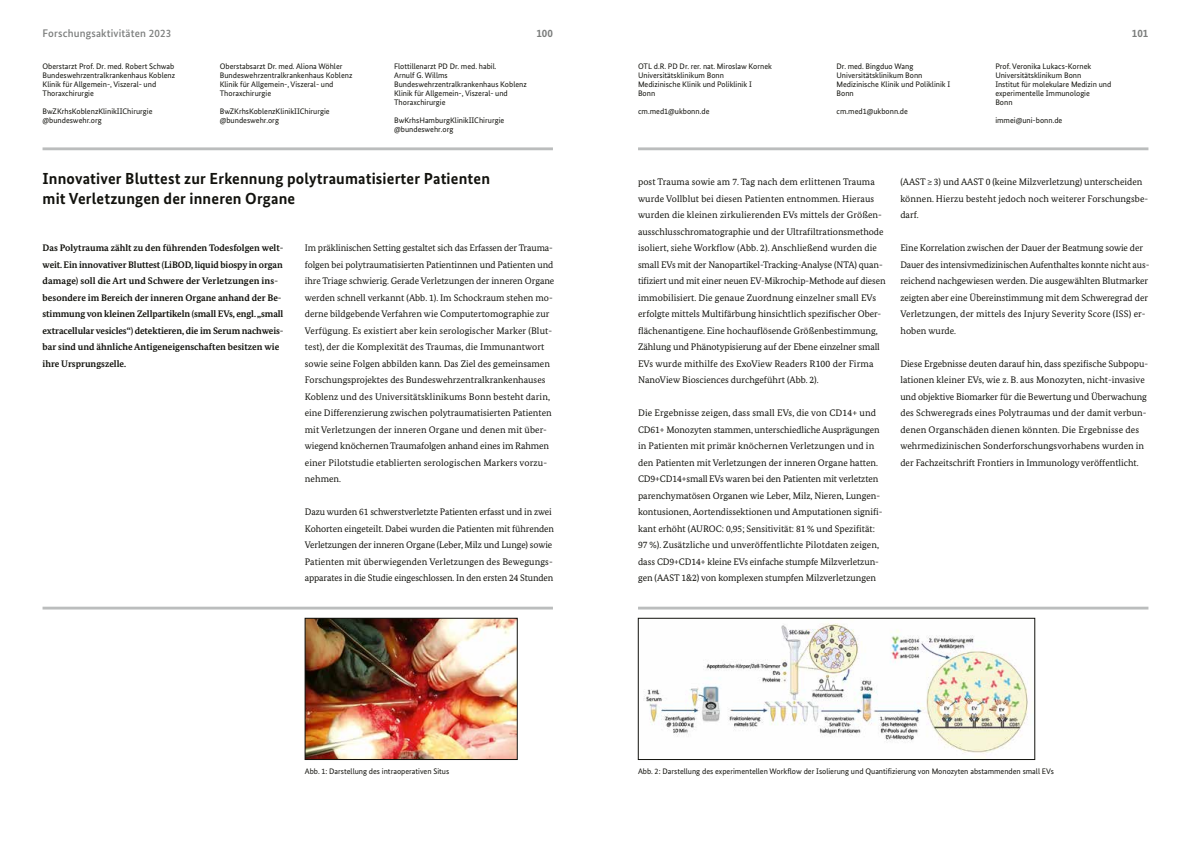
<style>
.page{position:relative;width:1191px;height:842px;background:#fff}
.page>*{position:absolute;margin:0;border:0;box-sizing:border-box;transform-origin:0 0}
._03_Head_Bundessans__16_20{font:700 16px/20px "Bundes Sans";letter-spacing:.01em;color:#12120d}
._01_Kapitel___Bundessans__11_12___65-schw{font:500 11px "Bundes Sans";letter-spacing:.015em;color:#7b7d7c}
._09_Pagina_Bundessans{font:700 11px "Bundes Sans";color:#7b7d7c}
._04_Copy_BundesSerif_normal{font:9.5px/16.5px "Bundes Serif";color:#12120d}
._04_Einleitung_BundesSerif_bold{font:700 9.5px/16.5px "Bundes Serif";color:#12120d}
._02_Autor_Bundes_norm__8_9{font:8px/9px "Bundes Sans";color:#12120d}
._06_Bildunterschrift_BuSans_norm_8_9__wie{font:8px "Bundes Sans";color:#12120d}
</style>
<div class="page">
<hr style="left:638px;top:607px;width:510px;height:2px;background:#bbbdbd">
<hr style="left:43px;top:607px;width:510px;height:2px;background:#bbbdbd">
<img style="left:644px;top:623px;width:384px;height:131px">
<div style="left:638px;top:618px;width:397px;height:142px;border:1px solid #12120d"></div>
<img style="left:307px;top:620px;width:208px;height:138px">
<div style="left:305px;top:618px;width:212px;height:142px;border:1px solid #12120d"></div>
<hr style="left:43px;top:147px;width:510px;height:3px;background:#bbbdbd">
<hr style="left:638px;top:147px;width:510px;height:3px;background:#bbbdbd">
<p class="_01_Kapitel___Bundessans__11_12___65-schw" style="left:43px;top:26px;width:130px">Forschungsaktivitäten 2023</p>
<p class="_09_Pagina_Bundessans" style="left:536px;top:26px;width:18px">100</p>
<p class="_09_Pagina_Bundessans" style="left:1132px;top:26px;width:18px">101</p>
<p class="_02_Autor_Bundes_norm__8_9" style="left:43px;top:61px;width:133px">Oberstarzt Prof. Dr. med. Robert Schwab</p>
<p class="_02_Autor_Bundes_norm__8_9" style="left:43px;top:70px;width:134px">Bundeswehrzentralkrankenhaus Koblenz</p>
<p class="_02_Autor_Bundes_norm__8_9" style="left:43px;top:79px;width:115px">Klinik für Allgemein-, Viszeral- und<br>Thoraxchirurgie</p>
<p class="_02_Autor_Bundes_norm__8_9" style="left:43px;top:106px;width:111px">BwZKrhsKoblenzKlinikIIChirurgie @bundeswehr.org</p>
<p class="_02_Autor_Bundes_norm__8_9" style="left:220px;top:61px;width:124px">Oberstabsarzt Dr. med. Aliona Wöhler</p>
<p class="_02_Autor_Bundes_norm__8_9" style="left:220px;top:70px;width:134px">Bundeswehrzentralkrankenhaus Koblenz</p>
<p class="_02_Autor_Bundes_norm__8_9" style="left:220px;top:79px;width:115px">Klinik für Allgemein-, Viszeral- und<br>Thoraxchirurgie</p>
<p class="_02_Autor_Bundes_norm__8_9" style="left:220px;top:106px;width:111px">BwZKrhsKoblenzKlinikIIChirurgie @bundeswehr.org</p>
<p class="_02_Autor_Bundes_norm__8_9" style="left:394px;top:61px;width:104px">Flottillenarzt PD Dr. med. habil.<br>Arnulf G. Willms</p>
<p class="_02_Autor_Bundes_norm__8_9" style="left:394px;top:79px;width:134px">Bundeswehrzentralkrankenhaus Koblenz</p>
<p class="_02_Autor_Bundes_norm__8_9" style="left:394px;top:88px;width:115px">Klinik für Allgemein-, Viszeral- und<br>Thoraxchirurgie</p>
<p class="_02_Autor_Bundes_norm__8_9" style="left:394px;top:115px;width:112px">BwKrhsHamburgKlinikIIChirurgie @bundeswehr.org</p>
<h1 class="_03_Head_Bundessans__16_20" style="left:43px;top:168px;width:449px">Innovativer Bluttest zur Erkennung polytraumatisierter Patienten mit Verletzungen der inneren Organe</h1>
<p class="_04_Einleitung_BundesSerif_bold" style="left:43px;top:240px;width:242px">Das Polytrauma zählt zu den führenden Todesfolgen welt&shy;weit. Ein innovativer Bluttest (LiBOD, liquid biospy in organ damage) soll die Art und Schwere der Verletzungen ins&shy;besondere im Bereich der inneren Organe anhand der Be&shy;stimmung von kleinen Zellpartikeln (small EVs, engl. „small extracellular vesicles“) detektieren, die im Serum nachweis&shy;bar sind und ähnliche Antigeneigenschaften besitzen wie ihre Ursprungszelle.</p>
<p class="_04_Copy_BundesSerif_normal" style="left:305px;top:240px;width:251px">Im präklinischen Setting gestaltet sich das Erfassen der Trauma&shy;folgen bei polytraumatisierten Patientinnen und Patienten und ihre Triage schwierig. Gerade Verletzungen der inneren Organe werden schnell verkannt (Abb. 1). Im Schockraum stehen mo&shy;derne bildgebende Verfahren wie Computertomographie zur Verfügung. Es existiert aber kein serologischer Marker (Blut&shy;test), der die Komplexität des Traumas, die Immunantwort sowie seine Folgen abbilden kann. Das Ziel des gemeinsamen Forschungsprojektes des Bundeswehrzentralkrankenhauses Koblenz und des Universitätsklinikums Bonn besteht darin, eine Differenzierung zwischen polytraumatisierten Patienten mit Verletzungen der inneren Organe und denen mit über&shy;wiegend knöchernen Traumafolgen anhand eines im Rahmen einer Pilotstudie etablierten serologischen Markers vorzu&shy;nehmen.</p>
<p class="_04_Copy_BundesSerif_normal" style="left:305px;top:504px;width:251px">Dazu wurden 61 schwerstverletzte Patienten erfasst und in zwei Kohorten eingeteilt. Dabei wurden die Patienten mit führenden Verletzungen der inneren Organe (Leber, Milz und Lunge) sowie Patienten mit überwiegenden Verletzungen des Bewegungs&shy;apparates in die Studie eingeschlossen. In den ersten 24 Stunden</p>
<p class="_02_Autor_Bundes_norm__8_9" style="left:638px;top:61px;width:135px">OTL d.R. PD Dr. rer. nat. Miroslaw Kornek</p>
<p class="_02_Autor_Bundes_norm__8_9" style="left:638px;top:70px;width:87px">Universitätsklinikum Bonn</p>
<p class="_02_Autor_Bundes_norm__8_9" style="left:638px;top:79px;width:115px">Medizinische Klinik und Poliklinik I</p>
<p class="_02_Autor_Bundes_norm__8_9" style="left:638px;top:88px;width:19px">Bonn</p>
<p class="_02_Autor_Bundes_norm__8_9" style="left:638px;top:106px;width:73px">cm.med1@ukbonn.de</p>
<p class="_02_Autor_Bundes_norm__8_9" style="left:836px;top:61px;width:78px">Dr. med. Bingduo Wang</p>
<p class="_02_Autor_Bundes_norm__8_9" style="left:836px;top:70px;width:87px">Universitätsklinikum Bonn</p>
<p class="_02_Autor_Bundes_norm__8_9" style="left:836px;top:79px;width:115px">Medizinische Klinik und Poliklinik I</p>
<p class="_02_Autor_Bundes_norm__8_9" style="left:836px;top:88px;width:19px">Bonn</p>
<p class="_02_Autor_Bundes_norm__8_9" style="left:836px;top:106px;width:73px">cm.med1@ukbonn.de</p>
<p class="_02_Autor_Bundes_norm__8_9" style="left:995px;top:61px;width:97px">Prof. Veronika Lukacs-Kornek</p>
<p class="_02_Autor_Bundes_norm__8_9" style="left:995px;top:70px;width:87px">Universitätsklinikum Bonn</p>
<p class="_02_Autor_Bundes_norm__8_9" style="left:995px;top:79px;width:118px">Institut für molekulare Medizin und experimentelle Immunologie</p>
<p class="_02_Autor_Bundes_norm__8_9" style="left:995px;top:97px;width:19px">Bonn</p>
<p class="_02_Autor_Bundes_norm__8_9" style="left:995px;top:115px;width:69px">immei@uni-bonn.de</p>
<p class="_04_Copy_BundesSerif_normal" style="left:638px;top:173px;width:249px">post Trauma sowie am 7. Tag nach dem erlittenen Trauma wurde Vollblut bei diesen Patienten entnommen. Hieraus wurden die kleinen zirkulierenden EVs mittels der Größen&shy;ausschlusschromatographie und der Ultrafiltrationsmethode isoliert, siehe Workflow (Abb. 2). Anschließend wurden die small EVs mit der Nanopartikel-Tracking-Analyse (NTA) quan&shy;tifiziert und mit einer neuen EV-Mikrochip-Methode auf diesen immobilisiert. Die genaue Zuordnung einzelner small EVs erfolgte mittels Multifärbung hinsichtlich spezifischer Ober&shy;flächenantigene. Eine hochauflösende Größenbestimmung, Zählung und Phänotypisierung auf der Ebene einzelner small EVs wurde mithilfe des ExoView Readers R100 der Firma NanoView Biosciences durchgeführt (Abb. 2).</p>
<p class="_04_Copy_BundesSerif_normal" style="left:638px;top:404px;width:246px">Die Ergebnisse zeigen, dass small EVs, die von CD14+ und CD61+ Monozyten stammen, unterschiedliche Ausprägungen in Patienten mit primär knöchernen Verletzungen und in den Patienten mit Verletzungen der inneren Organe hatten.<br>CD9+CD14+small EVs waren bei den Patienten mit verletzten parenchymatösen Organen wie Leber, Milz, Nieren, Lungen&shy;kontusionen, Aortendissektionen und Amputationen signifi&shy;kant erhöht (AUROC: 0,95; Sensitivität: 81 % und Spezifität:<br>97 %). Zusätzliche und unveröffentlichte Pilotdaten zeigen, dass CD9+CD14+ kleine EVs einfache stumpfe Milzverletzun&shy;gen (AAST 1&amp;2) von komplexen stumpfen Milzverletzungen</p>
<p class="_04_Copy_BundesSerif_normal" style="left:900px;top:173px;width:249px">(AAST ≥ 3) und AAST 0 (keine Milzverletzung) unterscheiden können. Hierzu besteht jedoch noch weiterer Forschungsbe&shy;darf.</p>
<p class="_04_Copy_BundesSerif_normal" style="left:900px;top:239px;width:251px">Eine Korrelation zwischen der Dauer der Beatmung sowie der Dauer des intensivmedizinischen Aufenthaltes konnte nicht aus&shy;reichend nachgewiesen werden. Die ausgewählten Blutmarker zeigten aber eine Übereinstimmung mit dem Schweregrad der Verletzungen, der mittels des Injury Severity Score (ISS) er&shy;hoben wurde.</p>
<p class="_04_Copy_BundesSerif_normal" style="left:900px;top:355px;width:249px">Diese Ergebnisse deuten darauf hin, dass spezifische Subpopu&shy;lationen kleiner EVs, wie z. B. aus Monozyten, nicht-invasive und objektive Biomarker für die Bewertung und Überwachung des Schweregrads eines Polytraumas und der damit verbun&shy;denen Organschäden dienen könnten. Die Ergebnisse des wehrmedizinischen Sonderforschungsvorhabens wurden in der Fachzeitschrift Frontiers in Immunology veröffentlicht.</p>
<p class="_06_Bildunterschrift_BuSans_norm_8_9__wie" style="left:305px;top:767px;width:146px">Abb. 1: Darstellung des intraoperativen Situs</p>
<p class="_06_Bildunterschrift_BuSans_norm_8_9__wie" style="left:638px;top:767px;width:417px">Abb. 2: Darstellung des experimentellen Workflow der Isolierung und Quantifizierung von Monozyten abstammenden small EVs</p>
</div>
